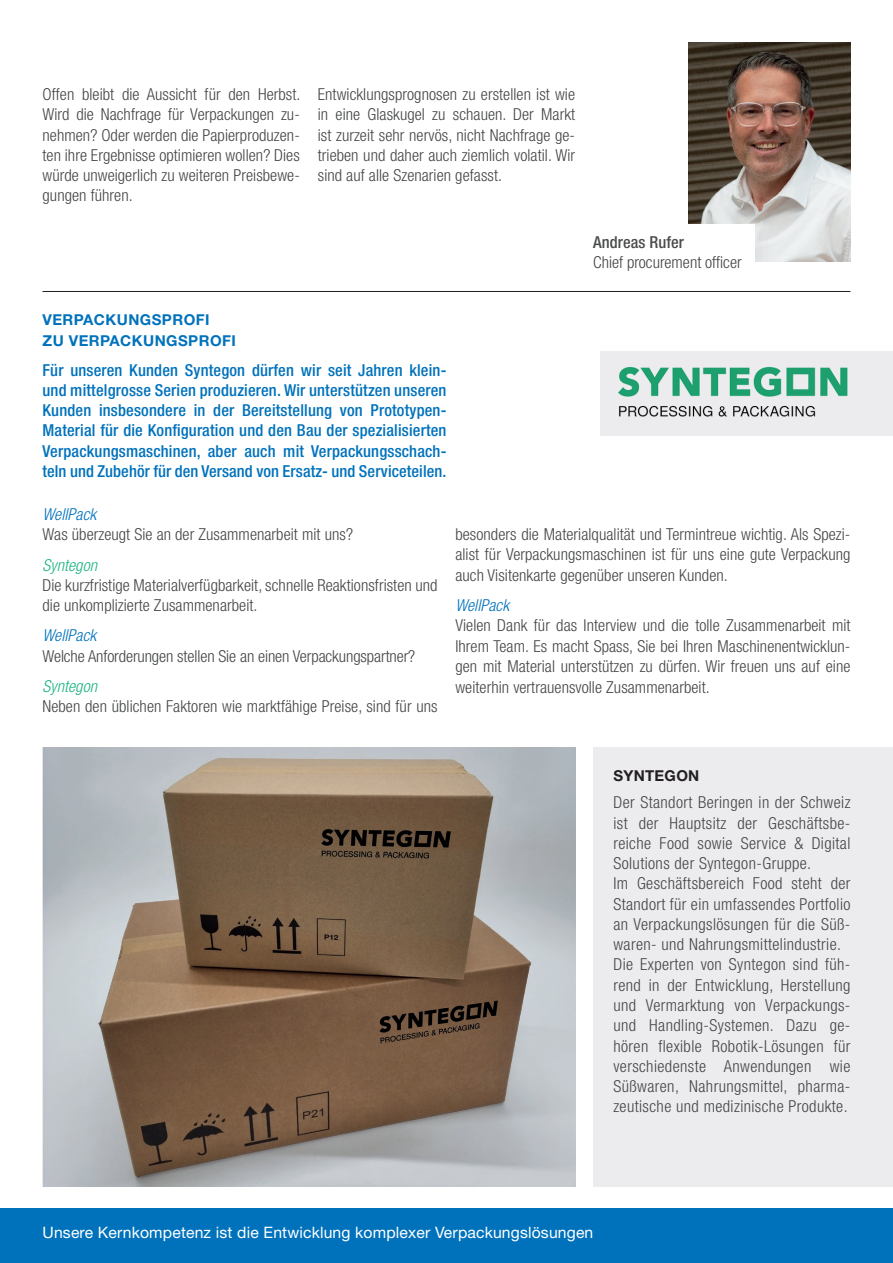
<style>
.page{position:relative;width:893px;height:1263px;background:#fff}
.page>*{position:absolute;margin:0;border:0;box-sizing:border-box;transform-origin:0 0}
.Tabellentext{font:300 condensed 16.5px/20.2px "Helvetica Neue LT Std";letter-spacing:.005em;color:#454647;text-align:justify}
.Tabellentext-2{font:500 condensed 16.5px/20.2px "Helvetica Neue LT Std";letter-spacing:.005em;color:#0072bc;text-align:justify}
.Tabellentext-3{font:500 condensed 16.5px "Helvetica Neue LT Std";letter-spacing:.005em;color:#4b4c4d}
.Tabellentext-4{font:15.75px "Helvetica Neue LT Std";letter-spacing:.01em;color:#fff}
.Tabellentext-5{font:700 15px/21px "Helvetica Neue LT Std";letter-spacing:.03em;color:#0072bc}
.t1{font:700 15px "Helvetica Neue LT Std";letter-spacing:.02em;color:#231f20}
.s1{font-style:italic;color:#0072bc}
.s2{font-style:italic;color:#1db581}
</style>
<div class="page">
<div style="left:600px;top:351px;width:293px;height:85px;background:#ececee"></div>
<img style="left:689px;top:43px;width:161px;height:218px">
<div style="left:593px;top:747px;width:300px;height:439px;background:#ececee"></div>
<div style="left:0;top:1209px;width:893px;height:54px;background:#0072bc"></div>
<img style="left:43px;top:747px;width:532px;height:439px">
<img style="left:618px;top:366px;width:230px;height:51px">
<hr style="left:43px;top:291px;width:807px;height:1px;background:#231f20">
<div style="left:578px;top:224px;width:176px;height:56px;background:#fff"></div>
<p class="Tabellentext" style="left:43px;top:84px;width:259px">Offen bleibt die Aussicht für den Herbst.<br>Wird die Nachfrage für Verpackungen zu&shy;nehmen? Oder werden die Papierproduzen&shy;ten ihre Ergebnisse optimieren wollen? Dies würde unweigerlich zu weiteren Preisbewe&shy;gungen führen.</p>
<p class="Tabellentext" style="left:318px;top:84px;width:259px">Entwicklungsprognosen zu erstellen ist wie in eine Glaskugel zu schauen. Der Markt ist zurzeit sehr nervös, nicht Nachfrage ge&shy;trieben und daher auch ziemlich volatil. Wir sind auf alle Szenarien gefasst.</p>
<p class="Tabellentext-5" style="left:43px;top:309px;width:195px">VERPACKUNGSPROFI<br>ZU VERPACKUNGSPROFI</p>
<p class="Tabellentext-2" style="left:43px;top:359px;width:405px">Für unseren Kunden Syntegon dürfen wir seit Jahren klein&shy;und mittelgrosse Serien produzieren. Wir unterstützen unseren Kunden insbesondere in der Bereitstellung von Prototypen-Material für die Konfiguration und den Bau der spezialisierten Verpackungsmaschinen, aber auch mit Verpackungsschach&shy;teln und Zubehör für den Versand von Ersatz- und Serviceteilen.</p>
<p class="Tabellentext-3" style="left:593px;top:232px;width:93px">Andreas Rufer</p>
<p class="Tabellentext" style="left:593px;top:252px;width:150px">Chief procurement officer</p>
<p class="Tabellentext" style="left:43px;top:504px;width:312px"><span class="s1">WellPack<br></span>Was überzeugt Sie an der Zusammenarbeit mit uns?</p>
<p class="Tabellentext" style="left:43px;top:554px;width:397px;text-align:left"><span class="s2">Syntegon<br></span>Die kurzfristige Materialverfügbarkeit, schnelle Reaktionsfristen und die unkomplizierte Zusammenarbeit.</p>
<p class="Tabellentext" style="left:43px;top:625px;width:374px"><span class="s1">WellPack<br></span>Welche Anforderungen stellen Sie an einen Verpackungspartner?</p>
<p class="Tabellentext" style="left:43px;top:676px;width:397px"><span class="s2">Syntegon<br></span>Neben den üblichen Faktoren wie marktfähige Preise, sind für uns</p>
<p class="Tabellentext" style="left:455px;top:524px;width:397px">besonders die Materialqualität und Termintreue wichtig. Als Spezi&shy;alist für Verpackungsmaschinen ist für uns eine gute Verpackung auch Visitenkarte gegenüber unseren Kunden.</p>
<p class="Tabellentext" style="left:455px;top:595px;width:397px;text-align:left"><span class="s1">WellPack<br></span>Vielen Dank für das Interview und die tolle Zusammenarbeit mit Ihrem Team. Es macht Spass, Sie bei Ihren Maschinenentwicklun&shy;gen mit Material unterstützen zu dürfen. Wir freuen uns auf eine weiterhin vertrauensvolle Zusammenarbeit.</p>
<p class="t1" style="left:613px;top:767px;width:88px">SYNTEGON</p>
<p class="Tabellentext" style="left:613px;top:792px;width:239px">Der Standort Beringen in der Schweiz ist der Hauptsitz der Geschäftsbe&shy;reiche Food sowie Service &amp; Digital Solutions der Syntegon-Gruppe.</p>
<p class="Tabellentext" style="left:613px;top:873px;width:239px">Im Geschäftsbereich Food steht der Standort für ein umfassendes Portfolio an Verpackungslösungen für die Süß&shy;waren- und Nahrungsmittelindustrie.</p>
<p class="Tabellentext" style="left:613px;top:954px;width:239px">Die Experten von Syntegon sind füh&shy;rend in der Entwicklung, Herstellung und Vermarktung von Verpackungs&shy;und Handling-Systemen. Dazu ge&shy;hören flexible Robotik-Lösungen für verschiedenste Anwendungen wie Süßwaren, Nahrungsmittel, pharma&shy;zeutische und medizinische Produkte.</p>
<p class="Tabellentext-4" style="left:43px;top:1223px;width:552px">Unsere Kernkompetenz ist die Entwicklung komplexer Verpackungslösungen</p>
</div>
